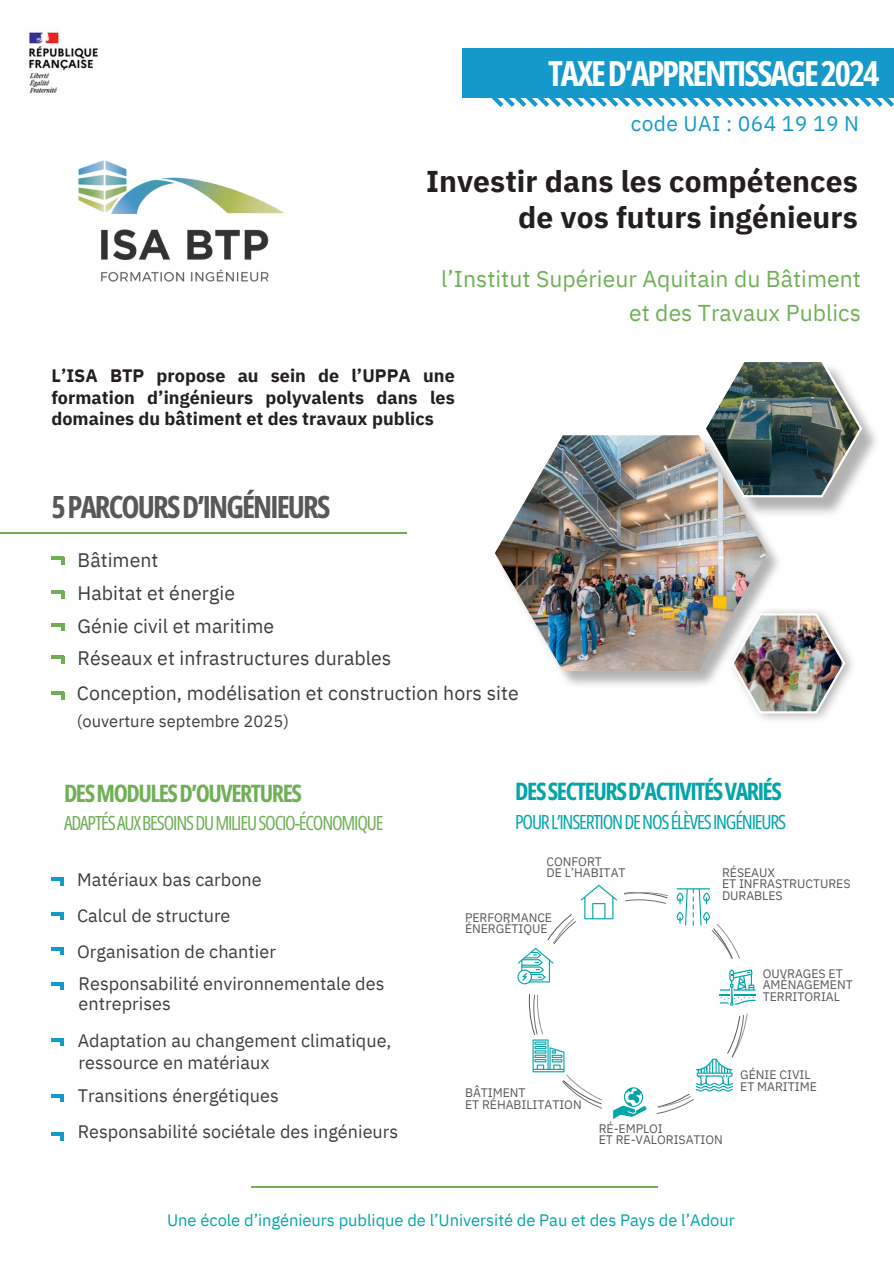
<style>
.page{position:relative;width:894px;height:1264px;background:#fff}
.page>*{position:absolute;margin:0;border:0;box-sizing:border-box;transform-origin:0 0}
.t1{font:700 34.5px "Open Sans Condensed";letter-spacing:-.06em;color:#fff}
.t2{font:700 30.6px "Open Sans Condensed";letter-spacing:-.06em;color:#58585a}
.t3{font:700 30px/36px "IBM Plex Sans";color:#231f20;text-align:right}
.t4{font:700 24px "Open Sans Condensed";letter-spacing:-.06em;color:#04a4a9}
.t5{font:700 24px "Open Sans Condensed";letter-spacing:-.06em;color:#70af58}
.t6{font:22.95px/33.6px "IBM Plex Sans";color:#70af58;text-align:right}
.t7{font:21px "IBM Plex Sans";letter-spacing:.015em;color:#1599ca}
.t8{font:19.5px "IBM Plex Sans";color:#3f3e3f}
.t9{font:19.5px "Open Sans Condensed";letter-spacing:-.06em;color:#70af58}
.t10{font:19.5px "Open Sans Condensed";letter-spacing:-.06em;color:#04a4a9}
.t11{font:18px/20.2px "IBM Plex Sans";color:#3f3e3f}
.t12{font:700 18px/21.3px "IBM Plex Sans";color:#231f20;text-align:justify}
.t13{font:16.5px "IBM Plex Sans";letter-spacing:-.005em;color:#04a4a9}
.t14{font:16.5px "IBM Plex Sans";color:#3f3e3f}
.t15{font:12.3px/11.2px "IBM Plex Sans";letter-spacing:-.005em;color:#58585a}
</style>
<div class="page">
<svg style="left:51px;top:623px;width:13px;height:8px"></svg>
<svg style="left:51px;top:655px;width:13px;height:8px"></svg>
<svg style="left:480px;top:97px;width:413px;height:10px"></svg>
<div style="left:462px;top:48px;width:431px;height:49px;background:#1599ca"></div>
<img style="left:26px;top:32px;width:72px;height:61px">
<img style="left:741px;top:613px;width:104px;height:100px">
<img style="left:560px;top:538px;width:222px;height:151px">
<img style="left:495px;top:435px;width:271px;height:236px">
<img style="left:708px;top:413px;width:168px;height:105px">
<img style="left:703px;top:362px;width:159px;height:135px">
<svg style="left:613px;top:1087px;width:33px;height:32px"></svg>
<svg style="left:719px;top:969px;width:36px;height:36px"></svg>
<svg style="left:532px;top:1039px;width:32px;height:33px"></svg>
<svg style="left:676px;top:888px;width:33px;height:37px"></svg>
<svg style="left:695px;top:1058px;width:37px;height:33px"></svg>
<svg style="left:580px;top:884px;width:37px;height:35px"></svg>
<svg style="left:517px;top:947px;width:36px;height:37px"></svg>
<img style="left:78px;top:160px;width:206px;height:122px">
<svg style="left:51px;top:591px;width:13px;height:7px"></svg>
<svg style="left:51px;top:557px;width:13px;height:7px"></svg>
<hr style="left:0;top:532px;width:407px;height:1px;background:#70af58">
<svg style="left:51px;top:877px;width:13px;height:8px"></svg>
<svg style="left:51px;top:912px;width:13px;height:7px"></svg>
<svg style="left:51px;top:947px;width:13px;height:7px"></svg>
<svg style="left:51px;top:982px;width:13px;height:7px"></svg>
<svg style="left:51px;top:1038px;width:13px;height:7px"></svg>
<svg style="left:51px;top:1094px;width:13px;height:7px"></svg>
<svg style="left:51px;top:1132px;width:13px;height:8px"></svg>
<hr style="left:251px;top:1185px;width:406px;height:2px;background:#70af58">
<svg style="left:51px;top:691px;width:13px;height:8px"></svg>
<h6 class="t1" style="left:548px;top:49px;width:332px">TAXED’APPRENTISSAGE2024</h6>
<h2 class="t7" style="left:630px;top:109px;width:229px">code UAI : 064 19 19 N</h2>
<p class="t3" style="left:426px;top:163px;width:433px">Investir dans les compétences de vos futurs ingénieurs</p>
<p class="t6" style="left:441px;top:262px;width:421px">l’Institut Supérieur Aquitain du Bâtiment et des Travaux Publics</p>
<p class="t12" style="left:51px;top:365px;width:405px">L’ISA BTP propose au sein de l’UPPA une formation d’ingénieurs polyvalents dans les domaines du bâtiment et des travaux publics</p>
<p class="t2" style="left:51px;top:485px;width:280px">5PARCOURSD’INGÉNIEURS</p>
<p class="t8" style="left:78px;top:547px;width:82px">Bâtiment</p>
<p class="t8" style="left:78px;top:580px;width:159px">Habitat et énergie</p>
<p class="t8" style="left:78px;top:612px;width:198px">Génie civil et maritime</p>
<p class="t8" style="left:78px;top:645px;width:315px">Réseaux et infrastructures durables</p>
<p class="t8" style="left:77px;top:680px;width:443px">Conception, modélisation et construction hors site</p>
<p class="t14" style="left:77px;top:710px;width:213px">(ouverture septembre 2025)</p>
<p class="t5" style="left:64px;top:776px;width:239px">DESMODULESD’OUVERTURES</p>
<p class="t9" style="left:64px;top:809px;width:321px">ADAPTÉSAUXBESOINSDUMILIEUSOCIO-ÉCONOMIQUE</p>
<p class="t11" style="left:77px;top:869px;width:186px">Matériaux bas carbone</p>
<p class="t11" style="left:77px;top:905px;width:155px">Calcul de structure</p>
<h5 class="t11" style="left:77px;top:941px;width:200px">Organisation de chantier</h5>
<p class="t11" style="left:79px;top:973px;width:307px">Responsabilité environnementale des entreprises</p>
<p class="t11" style="left:78px;top:1029px;width:315px">Adaptation au changement climatique,</p>
<p class="t11" style="left:79px;top:1051px;width:192px">ressource en matériaux</p>
<p class="t11" style="left:78px;top:1085px;width:203px">Transitions énergétiques</p>
<p class="t11" style="left:78px;top:1121px;width:322px">Responsabilité sociétale des ingénieurs</p>
<p class="t4" style="left:515px;top:774px;width:268px">DESSECTEURSD’ACTIVITÉSVARIÉS</p>
<p class="t10" style="left:515px;top:807px;width:272px">POURL’INSERTIONDENOSÉLÈVESINGÉNIEURS</p>
<p class="t15" style="left:546px;top:855px;width:81px">CONFORT<br>DE L’HABITAT</p>
<p class="t15" style="left:465px;top:911px;width:89px">PERFORMANCE<br>ÉNERGÉTIQUE</p>
<p class="t15" style="left:465px;top:1087px;width:118px">BÂTIMENT<br>ET RÉHABILITATION</p>
<p class="t15" style="left:721px;top:866px;width:130px">RÉSEAUX<br>ET INFRASTRUCTURES<br>DURABLES</p>
<p class="t15" style="left:762px;top:967px;width:91px">OUVRAGES ET<br>AMÉNAGEMENT<br>TERRITORIAL</p>
<p class="t15" style="left:740px;top:1069px;width:78px">GÉNIE CIVIL<br>ET MARITIME</p>
<p class="t15" style="left:598px;top:1122px;width:66px">RÉ-EMPLOI</p>
<p class="t15" style="left:598px;top:1133px;width:126px">ET RE-VALORISATION</p>
<p class="t13" style="left:167px;top:1209px;width:569px">Une école d’ingénieurs publique de l’Université de Pau et des Pays de l’Adour</p>
</div>
